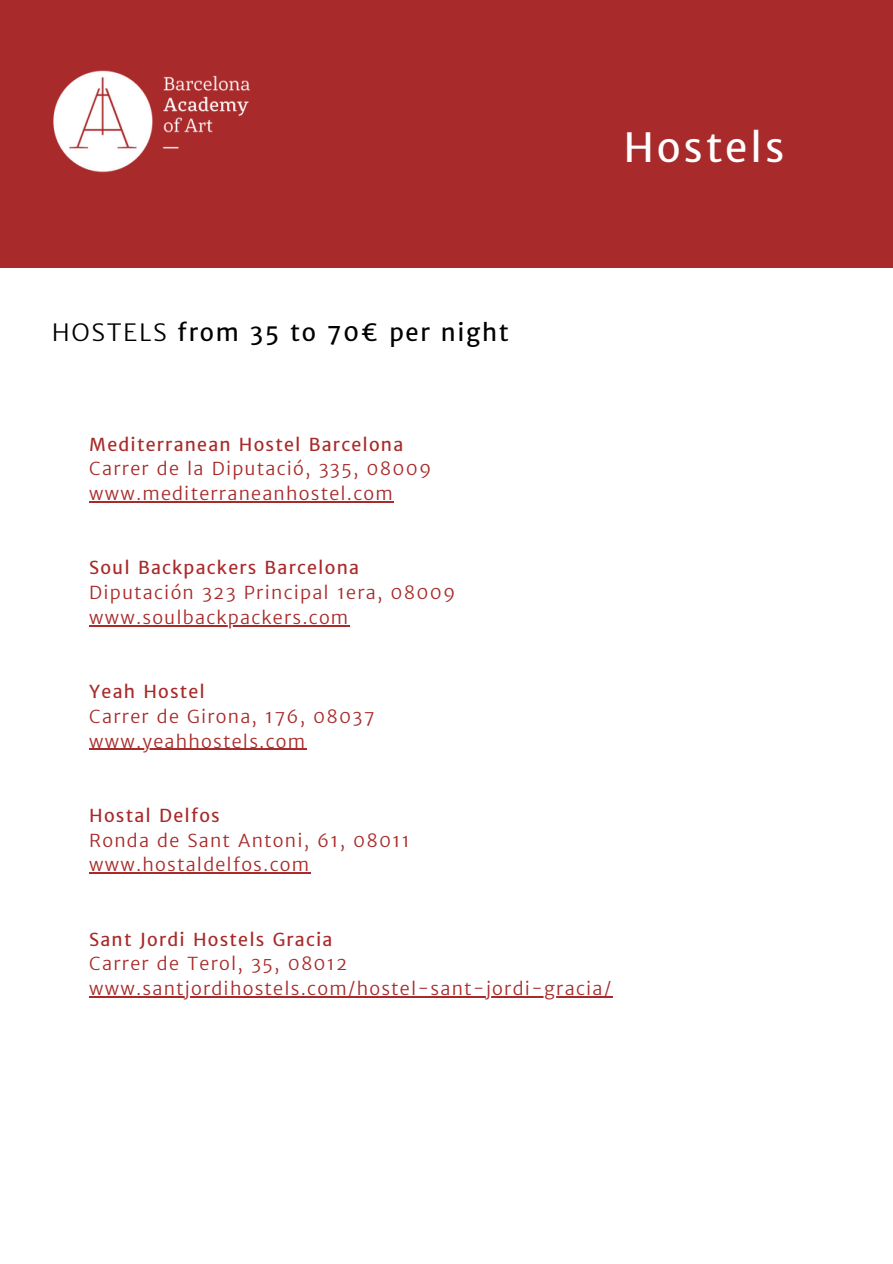
<style>
.page{position:relative;width:893px;height:1264px;background:#fff}
.page>*{position:absolute;margin:0;border:0;box-sizing:border-box;transform-origin:0 0}
.t1{font:40.5px "Merriweather Sans";letter-spacing:.07em;color:#fff}
.t2{font:24px "Merriweather Sans";letter-spacing:.07em;color:#000}
.t3{font:300 18px "Merriweather Sans";letter-spacing:.07em;color:#a82a2a}
.t4{font:18px "Merriweather Sans";letter-spacing:.07em;color:#a82a2a}
.s1{font-weight:300}
</style>
<div class="page">
<div style="left:0;top:0;width:892px;height:268px;background:#a82a2a"></div>
<img style="left:53px;top:71px;width:197px;height:101px">
<hr style="left:89px;top:501px;width:305px;height:1px;background:#a82a2a">
<hr style="left:89px;top:625px;width:260px;height:1px;background:#a82a2a">
<hr style="left:89px;top:748px;width:217px;height:1px;background:#a82a2a">
<hr style="left:89px;top:872px;width:221px;height:1px;background:#a82a2a">
<hr style="left:89px;top:996px;width:523px;height:1px;background:#a82a2a">
<p class="t1" style="left:623px;top:122px;width:162px">Hostels</p>
<p class="t2" style="left:52px;top:317px;width:458px"><span class="s1">HOSTELS</span> from 35 to 70€ per night</p>
<p class="t4" style="left:89px;top:433px;width:315px">Mediterranean Hostel Barcelona</p>
<p class="t3" style="left:89px;top:458px;width:343px">Carrer de la Diputació, 335, 08009</p>
<p class="t3" style="left:89px;top:482px;width:305px">www.mediterraneanhostel.com</p>
<p class="t4" style="left:89px;top:556px;width:271px">Soul Backpackers Barcelona</p>
<p class="t3" style="left:89px;top:581px;width:367px">Diputación 323 Principal 1era, 08009</p>
<p class="t3" style="left:89px;top:606px;width:260px">www.soulbackpackers.com</p>
<p class="t4" style="left:89px;top:680px;width:117px">Yeah Hostel</p>
<p class="t3" style="left:89px;top:705px;width:287px">Carrer de Girona, 176, 08037</p>
<p class="t3" style="left:89px;top:730px;width:217px">www.yeahhostels.com</p>
<p class="t4" style="left:89px;top:804px;width:132px">Hostal Delfos</p>
<p class="t3" style="left:89px;top:828px;width:322px">Ronda de Sant Antoni, 61, 08011</p>
<p class="t3" style="left:89px;top:853px;width:221px">www.hostaldelfos.com</p>
<p class="t4" style="left:89px;top:927px;width:245px">Sant Jordi Hostels Gracia</p>
<p class="t3" style="left:89px;top:952px;width:259px">Carrer de Terol, 35, 08012</p>
<p class="t3" style="left:89px;top:977px;width:523px">www.santjordihostels.com/hostel-sant-jordi-gracia/</p>
</div>
